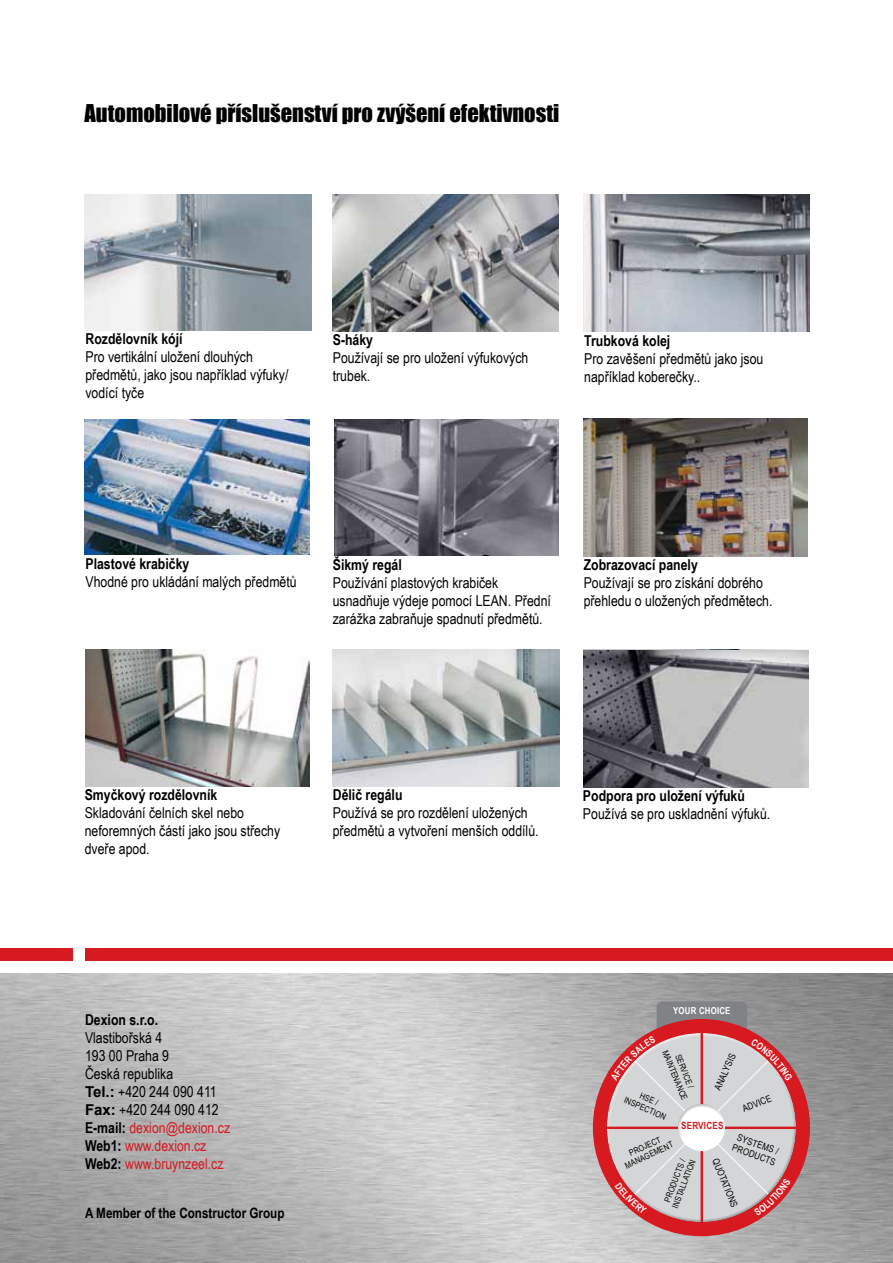
<style>
.page{position:relative;width:893px;height:1263px;background:#fff}
.page>*{position:absolute;margin:0;border:0;box-sizing:border-box;transform-origin:0 0}
.t1{font:22.5px "Impact";color:#000}
.t2{font:15px/18px "Arial Narrow";color:#000}
.t3{font:700 15px "Arial Narrow";color:#000}
.t4{font:700 14.25px "Arial Narrow";color:#000}
.t5{font:700 9.9px "Arial Narrow";letter-spacing:.02em;color:#d71920}
.t6{font:9.6px/11.6px "Arial Narrow";color:#000}
.t7{font:700 9.6px "Arial Narrow";letter-spacing:.02em;color:#fff}
.t8{font:8.55px/9.6px "Arial Narrow";color:#000;text-align:center}
.s1{font-family:"Arial";font-weight:700}
.s2{font-weight:700}
.s3{color:#d71920}
</style>
<div class="page">
<div style="left:85px;top:948px;width:808px;height:13px;background:#d71920"></div>
<div style="left:0;top:948px;width:72px;height:13px;background:#d71920"></div>
<img style="left:0;top:973px;width:893px;height:290px">
<div style="left:657px;top:1001px;width:90px;height:34px;background:#808285;border-radius:6px"></div>
<div style="left:593px;top:1019px;width:217px;height:217px;background:#d71920;border-radius:50%"></div>
<div style="left:607px;top:1033px;width:178px;height:140px;background:#fff;opacity:.75"></div>
<div style="left:611px;top:1063px;width:185px;height:159px;background:#000;opacity:.23"></div>
<hr style="left:607px;top:1126px;width:189px;height:3px;background:#d71920">
<hr style="left:701px;top:1031px;width:2px;height:191px;background:#d71920">
<img style="left:334px;top:419px;width:224px;height:137px">
<img style="left:333px;top:649px;width:227px;height:137px">
<img style="left:85px;top:194px;width:227px;height:137px">
<img style="left:583px;top:419px;width:225px;height:137px">
<img style="left:333px;top:195px;width:225px;height:136px">
<img style="left:85px;top:649px;width:224px;height:138px">
<img style="left:583px;top:195px;width:226px;height:136px">
<img style="left:85px;top:419px;width:224px;height:136px">
<img style="left:584px;top:650px;width:224px;height:137px">
<svg style="left:611px;top:1036px;width:182px;height:180px;background:#d3bbbd"></svg>
<h1 class="t1" style="left:85px;top:95px;width:476px">Automobilové příslušenství pro zvýšení efektivnosti</h1>
<p class="t3" style="left:85px;top:327px;width:99px">Rozdělovník kójí</p>
<p class="t2" style="left:85px;top:347px;width:205px">Pro vertikální uložení dlouhých předmětů, jako jsou například výfuky/ vodící tyče</p>
<p class="t3" style="left:333px;top:329px;width:42px">S-háky</p>
<p class="t2" style="left:333px;top:348px;width:197px">Používají se pro uložení výfukových trubek.</p>
<p class="t3" style="left:584px;top:329px;width:88px">Trubková kolej</p>
<p class="t2" style="left:584px;top:349px;width:181px">Pro zavěšení předmětů jako jsou například koberečky..</p>
<p class="t3" style="left:85px;top:553px;width:105px">Plastové krabičky</p>
<p class="t2" style="left:85px;top:572px;width:213px">Vhodné pro ukládání malých předmětů</p>
<p class="t3" style="left:333px;top:554px;width:71px">Šikmý regál</p>
<p class="t2" style="left:333px;top:573px;width:220px">Používání plastových krabiček usnadňuje výdeje pomocí LEAN. Přední zarážka zabraňuje spadnutí předmětů.</p>
<p class="t3" style="left:584px;top:554px;width:116px">Zobrazovací panely</p>
<p class="t2" style="left:584px;top:573px;width:190px">Používají se pro získání dobrého přehledu o uložených předmětech.</p>
<p class="t3" style="left:85px;top:783px;width:134px">Smyčkový rozdělovník</p>
<p class="t2" style="left:85px;top:803px;width:197px">Skladování čelních skel nebo neforemných částí jako jsou střechy dveře apod.</p>
<p class="t3" style="left:333px;top:783px;width:71px">Dělič regálu</p>
<p class="t2" style="left:333px;top:803px;width:207px">Používá se pro rozdělení uložených předmětů a vytvoření menších oddílů.</p>
<p class="t3" style="left:583px;top:784px;width:163px">Podpora pro uložení výfuků</p>
<p class="t2" style="left:583px;top:804px;width:189px">Používá se pro uskladnění výfuků.</p>
<p class="t3" style="left:85px;top:1008px;width:75px">Dexion s.r.o.</p>
<p class="t2" style="left:85px;top:1028px;width:147px">Vlastibořská 4<br>193 00 Praha 9<br>Česká republika<br><span class="s1">Tel.:</span> +420 244 090 411<br><span class="s1">Fax:</span> +420 244 090 412<br><span class="s2">E-mail:</span> <span class="s3">dexion@dexion.cz<br></span><span class="s2">Web1:</span> <span class="s3">www.dexion.cz<br></span><span class="s2">Web2:</span> <span class="s3">www.bruynzeel.cz</span></p>
<p class="t4" style="left:85px;top:1202px;width:201px">A Member of the Constructor Group</p>
<p class="t7" style="left:673px;top:1003px;width:59px">YOUR CHOICE</p>
<p class="t8" style="left:680px;top:1044px;width:55px;line-height:10.4px;rotate:68deg">SERVICE /<br>MAINTENANCE</p>
<p class="t6" style="left:711px;top:1087px;width:41px;rotate:-66deg">ANALYSIS</p>
<p class="t8" style="left:619px;top:1152px;width:54px;rotate:-25deg">PROJECT<br>MANAGEMENT</p>
<p class="t8" style="left:631px;top:1085px;width:46px;line-height:10.4px;rotate:23deg">HSE /<br>INSPECTION</p>
<p class="t6" style="left:741px;top:1103px;width:32px;rotate:-22deg">ADVICE</p>
<p class="t6" style="left:739px;top:1131px;width:47px;rotate:20deg">SYSTEMS /<br>PRODUCTS</p>
<p class="t5" style="left:681px;top:1118px;width:44px">SERVICES</p>
<p class="t6" style="left:721px;top:1156px;width:54px;rotate:68deg">QUOTATIONS</p>
<p class="t8" style="left:661px;top:1202px;width:53px;rotate:-69deg">PRODUCTS /<br>INSTALLATION</p>
</div>
